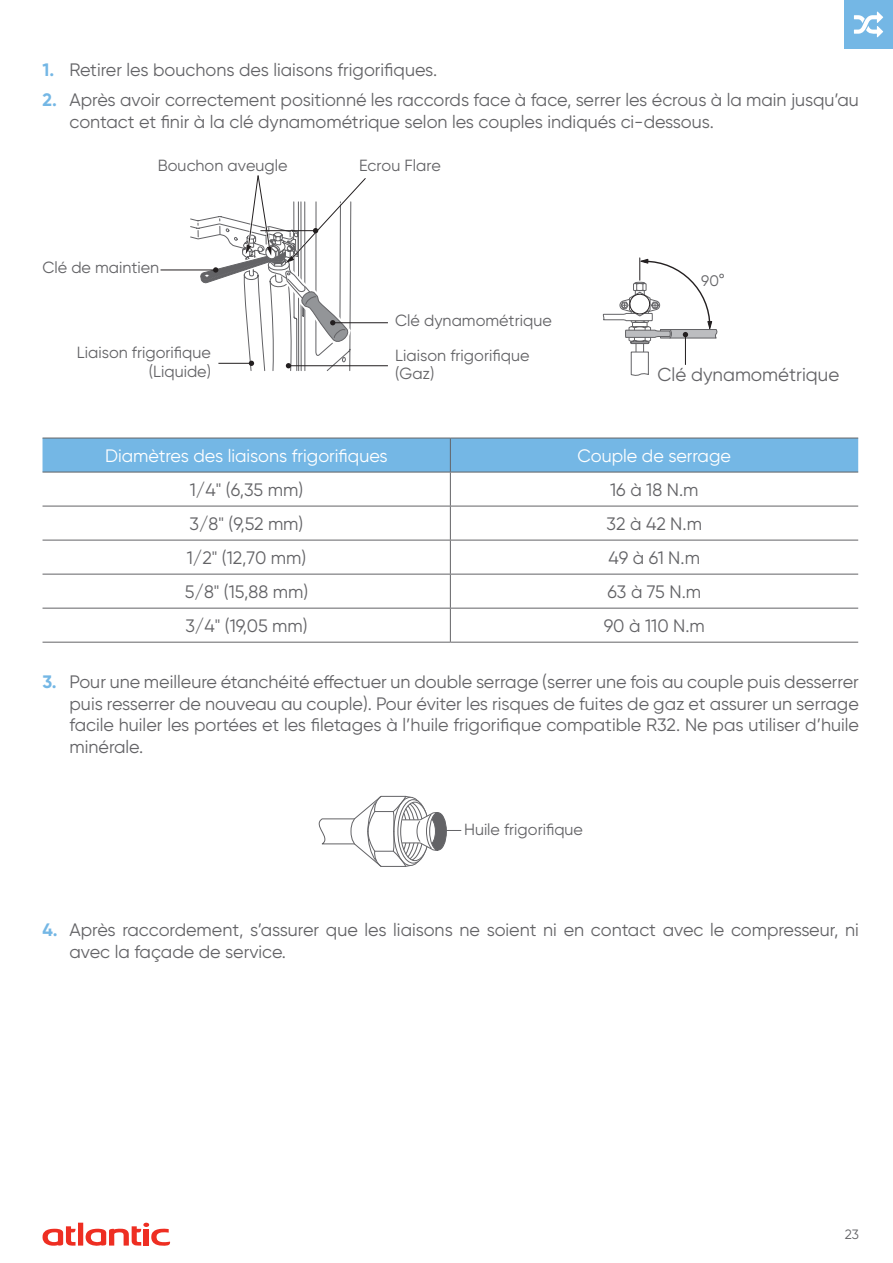
<style>
.page{position:relative;width:893px;height:1263px;background:#fff}
.page>*{position:absolute;margin:0;border:0;box-sizing:border-box;transform-origin:0 0}
.t1{font:18.75px "Gilroy";color:#636366}
.t2{font:18px/21.6px "Gilroy";color:#636366}
.t3{font:18px "Gilroy";color:#fff}
.t4{font:16.2px/18.1px "Gilroy";color:#636366}
.t5{font:15.3px "Gilroy";color:#636366}
.t6{font:13.5px "Gilroy";color:#636366}
.s1{font-weight:700;color:#74b7e5}
</style>
<div class="page">
<div style="left:844px;top:0;width:49px;height:49px;background:#74b7e5"></div>
<svg style="left:854px;top:12px;width:29px;height:25px"></svg>
<svg style="left:43px;top:1222px;width:127px;height:24px"></svg>
<div style="left:636px;top:339px;width:8px;height:15px;border:1px solid #636366"></div>
<svg style="left:630px;top:351px;width:19px;height:25px"></svg>
<hr style="left:685px;top:334px;width:1px;height:31px;background:#231f20">
<svg style="left:602px;top:257px;width:116px;height:87px"></svg>
<hr style="left:161px;top:269px;width:55px;height:1px;background:#231f20">
<hr style="left:288px;top:365px;width:100px;height:1px;background:#231f20">
<hr style="left:333px;top:322px;width:55px;height:1px;background:#231f20">
<svg style="left:189px;top:175px;width:178px;height:196px"></svg>
<div style="left:43px;top:439px;width:815px;height:33px;background:#74b7e5"></div>
<hr style="left:43px;top:438px;width:407px;height:1px;background:#636366">
<hr style="left:450px;top:438px;width:408px;height:1px;background:#636366">
<hr style="left:450px;top:438px;width:1px;height:34px;background:#636366">
<hr style="left:43px;top:472px;width:407px;height:1px;background:#636366">
<hr style="left:450px;top:472px;width:408px;height:1px;background:#636366">
<hr style="left:450px;top:472px;width:1px;height:34px;background:#636366">
<hr style="left:43px;top:506px;width:407px;height:1px;background:#636366">
<hr style="left:450px;top:506px;width:408px;height:1px;background:#636366">
<hr style="left:450px;top:506px;width:1px;height:34px;background:#636366">
<hr style="left:43px;top:540px;width:407px;height:1px;background:#636366">
<hr style="left:450px;top:540px;width:408px;height:1px;background:#636366">
<hr style="left:450px;top:540px;width:1px;height:34px;background:#636366">
<hr style="left:43px;top:574px;width:407px;height:1px;background:#636366">
<hr style="left:450px;top:574px;width:408px;height:1px;background:#636366">
<hr style="left:450px;top:574px;width:1px;height:34px;background:#636366">
<hr style="left:43px;top:608px;width:407px;height:1px;background:#636366">
<hr style="left:450px;top:608px;width:408px;height:1px;background:#636366">
<hr style="left:450px;top:608px;width:1px;height:34px;background:#636366">
<hr style="left:43px;top:642px;width:407px;height:1px;background:#636366">
<hr style="left:450px;top:642px;width:408px;height:1px;background:#636366">
<svg style="left:318px;top:795px;width:143px;height:72px"></svg>
<p class="t2" style="left:43px;top:59px;width:396px"><span class="s1">1.</span> Retirer les bouchons des liaisons frigorifiques.</p>
<p class="t2" style="left:70px;top:89px;width:791px;text-indent:-27px"><span class="s1">2.</span> Après avoir correctement positionné les raccords face à face, serrer les écrous à la main jusqu’au contact et finir à la clé dynamométrique selon les couples indiqués ci-dessous.</p>
<p class="t4" style="left:158px;top:156px;width:131px">Bouchon aveugle</p>
<p class="t4" style="left:359px;top:156px;width:83px">Ecrou Flare</p>
<p class="t4" style="left:43px;top:258px;width:118px">Clé de maintien</p>
<p class="t4" style="left:77px;top:343px;width:136px;text-align:right">Liaison frigorifique (Liquide)</p>
<p class="t4" style="left:395px;top:311px;width:158px">Clé dynamométrique</p>
<p class="t4" style="left:395px;top:346px;width:136px">Liaison frigorifique (Gaz)</p>
<p class="t5" style="left:701px;top:271px;width:25px">90°</p>
<p class="t1" style="left:658px;top:363px;width:183px">Clé dynamométrique</p>
<p class="t3" style="left:105px;top:445px;width:284px">Diamètres des liaisons frigorifiques</p>
<p class="t3" style="left:577px;top:445px;width:155px">Couple de serrage</p>
<p class="t2" style="left:190px;top:479px;width:115px">1/4" (6,35 mm)</p>
<p class="t2" style="left:610px;top:479px;width:90px">16 à 18 N.m</p>
<p class="t2" style="left:190px;top:513px;width:115px">3/8" (9,52 mm)</p>
<p class="t2" style="left:607px;top:513px;width:97px">32 à 42 N.m</p>
<p class="t2" style="left:187px;top:547px;width:121px">1/2" (12,70 mm)</p>
<p class="t2" style="left:609px;top:547px;width:93px">49 à 61 N.m</p>
<p class="t2" style="left:185px;top:581px;width:125px">5/8" (15,88 mm)</p>
<p class="t2" style="left:607px;top:581px;width:95px">63 à 75 N.m</p>
<p class="t2" style="left:185px;top:615px;width:124px">3/4" (19,05 mm)</p>
<p class="t2" style="left:604px;top:615px;width:103px">90 à 110 N.m</p>
<p class="t2" style="left:70px;top:671px;width:791px;text-align:justify;text-indent:-27px"><span class="s1">3.</span> Pour une meilleure étanchéité effectuer un double serrage (serrer une fois au couple puis desserrer puis resserrer de nouveau au couple). Pour éviter les risques de fuites de gaz et assurer un serrage facile huiler les portées et les filetages à l’huile frigorifique compatible R32. Ne pas utiliser d’huile minérale.</p>
<p class="t4" style="left:464px;top:820px;width:121px">Huile frigorifique</p>
<p class="t2" style="left:70px;top:919px;width:791px;text-indent:-27px"><span class="s1">4.</span> Après raccordement, s’assurer que les liaisons ne soient ni en contact avec le compresseur, ni avec la façade de service.</p>
<p class="t6" style="left:845px;top:1226px;width:16px">23</p>
</div>
